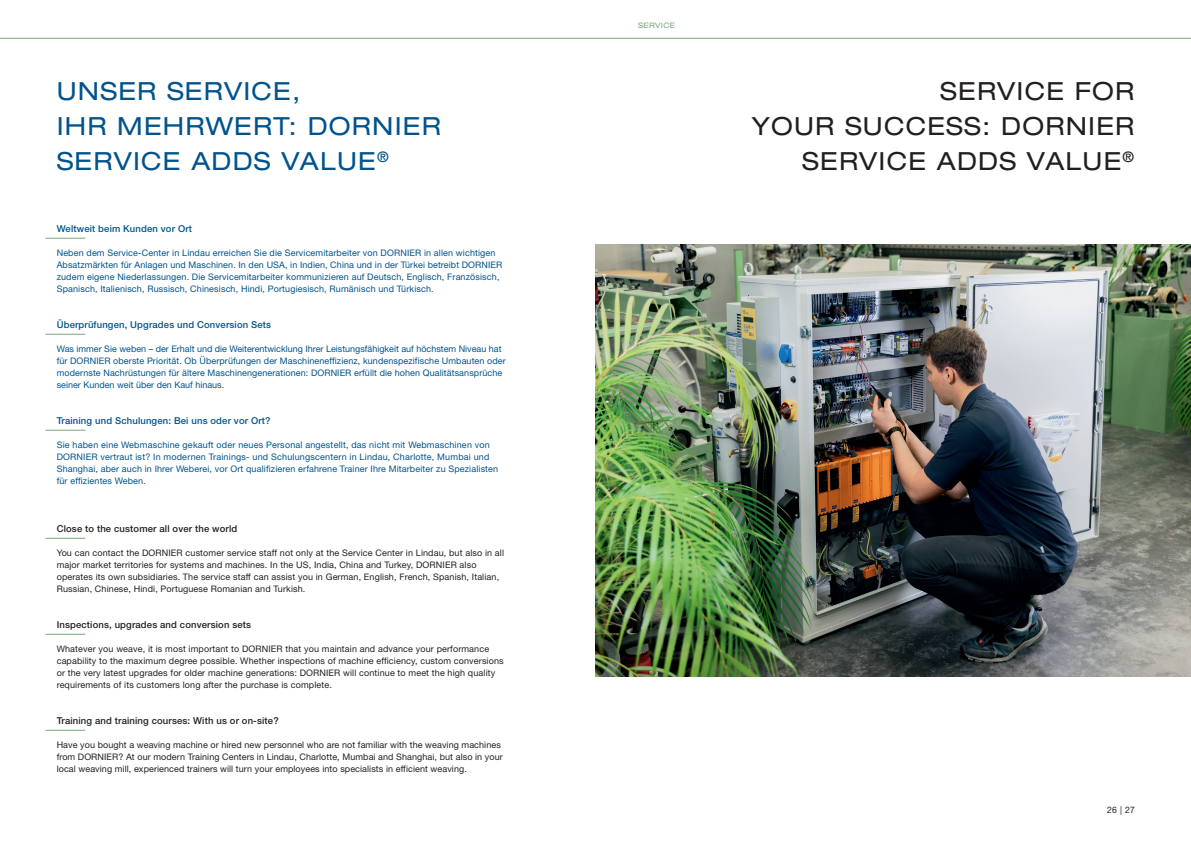
<style>
.page{position:relative;width:1191px;height:842px;background:#fff}
.page>*{position:absolute;margin:0;border:0;box-sizing:border-box;transform-origin:0 0}
.Headline_Versalien_blau{font:expanded 25px/35px "Helvetica Neue LT Pro";letter-spacing:.05em;color:#00538d}
.Headline_Versalien_schwarz{font:expanded 25px/35px "Helvetica Neue LT Pro";letter-spacing:.05em;color:#231f20;text-align:right}
.Headline_Innen_schwarz{font:500 9.5px "Helvetica Neue LT Pro";letter-spacing:.015em;color:#231f20}
.Headline_Innen_blau{font:500 9.5px "Helvetica Neue LT Pro";letter-spacing:.015em;color:#00538d}
.Fliesstext_blau{font:9px/12px "Helvetica Neue LT Pro";letter-spacing:.015em;color:#00538d}
.Fliesstext_schwarz{font:9px/12px "Helvetica Neue LT Pro";letter-spacing:.015em;color:#231f20}
.t1{font:8.9px "Helvetica Neue LT Pro";color:#231f20;scale:.96 1}
.Rubriktitel{font:expanded 7.5px "Helvetica Neue LT Pro";letter-spacing:.05em;color:#7ba87a}
</style>
<div class="page">
<img style="left:595px;top:244px;width:596px;height:432px">
<hr style="left:0;top:38px;width:1191px;height:1px;background:#7ba87a">
<hr style="left:45px;top:238px;width:40px;height:1px;background:#7ba87a">
<hr style="left:45px;top:334px;width:40px;height:1px;background:#7ba87a">
<hr style="left:45px;top:430px;width:40px;height:1px;background:#7ba87a">
<hr style="left:45px;top:538px;width:40px;height:1px;background:#7ba87a">
<hr style="left:45px;top:634px;width:40px;height:1px;background:#7ba87a">
<hr style="left:45px;top:730px;width:40px;height:1px;background:#7ba87a">
<p class="Headline_Versalien_blau" style="left:57px;top:73px;width:385px">UNSER SERVICE,<br>IHR MEHRWERT: DORNIER<br>SERVICE ADDS VALUE<sup>®</sup></p>
<p class="Headline_Innen_blau" style="left:57px;top:223px;width:137px">Weltweit beim Kunden vor Ort</p>
<p class="Fliesstext_blau" style="left:57px;top:247px;width:447px">Neben dem Service-Center in Lindau erreichen Sie die Servicemitarbeiter von DORNIER in allen wichtigen Absatzmärkten für Anlagen und Maschinen. In den USA, in Indien, China und in der Türkei betreibt DORNIER zudem eigene Niederlassungen. Die Servicemitarbeiter kommunizieren auf Deutsch, Englisch, Französisch, Spanisch, Italienisch, Russisch, Chinesisch, Hindi, Portugiesisch, Rumänisch und Türkisch.</p>
<p class="Headline_Innen_blau" style="left:57px;top:319px;width:216px">Überprüfungen, Upgrades und Conversion Sets</p>
<p class="Fliesstext_blau" style="left:57px;top:343px;width:450px">Was immer Sie weben – der Erhalt und die Weiterentwicklung Ihrer Leistungsfähigkeit auf höchstem Niveau hat für DORNIER oberste Priorität. Ob Überprüfungen der Maschineneffizienz, kundenspezifische Umbauten oder modernste Nachrüstungen für ältere Maschinengenerationen: DORNIER erfüllt die hohen Qualitätsansprüche seiner Kunden weit über den Kauf hinaus.</p>
<p class="Headline_Innen_blau" style="left:57px;top:415px;width:215px">Training und Schulungen: Bei uns oder vor Ort?</p>
<p class="Fliesstext_blau" style="left:57px;top:439px;width:443px">Sie haben eine Webmaschine gekauft oder neues Personal angestellt, das nicht mit Webmaschinen von DORNIER vertraut ist? In modernen Trainings- und Schulungscentern in Lindau, Charlotte, Mumbai und Shanghai, aber auch in Ihrer Weberei, vor Ort qualifizieren erfahrene Trainer Ihre Mitarbeiter zu Spezialisten für effizientes Weben.</p>
<p class="Headline_Innen_schwarz" style="left:57px;top:523px;width:182px">Close to the customer all over the world</p>
<p class="Fliesstext_schwarz" style="left:57px;top:547px;width:449px">You can contact the DORNIER customer service staff not only at the Service Center in Lindau, but also in all major market territories for systems and machines. In the US, India, China and Turkey, DORNIER also operates its own subsidiaries. The service staff can assist you in German, English, French, Spanish, Italian, Russian, Chinese, Hindi, Portuguese Romanian and Turkish.</p>
<p class="Headline_Innen_schwarz" style="left:57px;top:619px;width:196px">Inspections, upgrades and conversion sets</p>
<p class="Fliesstext_schwarz" style="left:57px;top:643px;width:448px">Whatever you weave, it is most important to DORNIER that you maintain and advance your performance capability to the maximum degree possible. Whether inspections of machine efficiency, custom conversions or the very latest upgrades for older machine generations: DORNIER will continue to meet the high quality requirements of its customers long after the purchase is complete.</p>
<p class="Headline_Innen_schwarz" style="left:57px;top:715px;width:223px">Training and training courses: With us or on-site?</p>
<p class="Fliesstext_schwarz" style="left:57px;top:739px;width:447px">Have you bought a weaving machine or hired new personnel who are not familiar with the weaving machines from DORNIER? At our modern Training Centers in Lindau, Charlotte, Mumbai and Shanghai, but also in your local weaving mill, experienced trainers will turn your employees into specialists in efficient weaving.</p>
<p class="Rubriktitel" style="left:638px;top:21px;width:39px">SERVICE</p>
<p class="Headline_Versalien_schwarz" style="left:751px;top:73px;width:384px">SERVICE FOR<br>YOUR SUCCESS: DORNIER<br>SERVICE ADDS VALUE<sup>®</sup></p>
<p class="t1" style="left:1107px;top:804px;width:31px">26 | 27</p>
</div>
